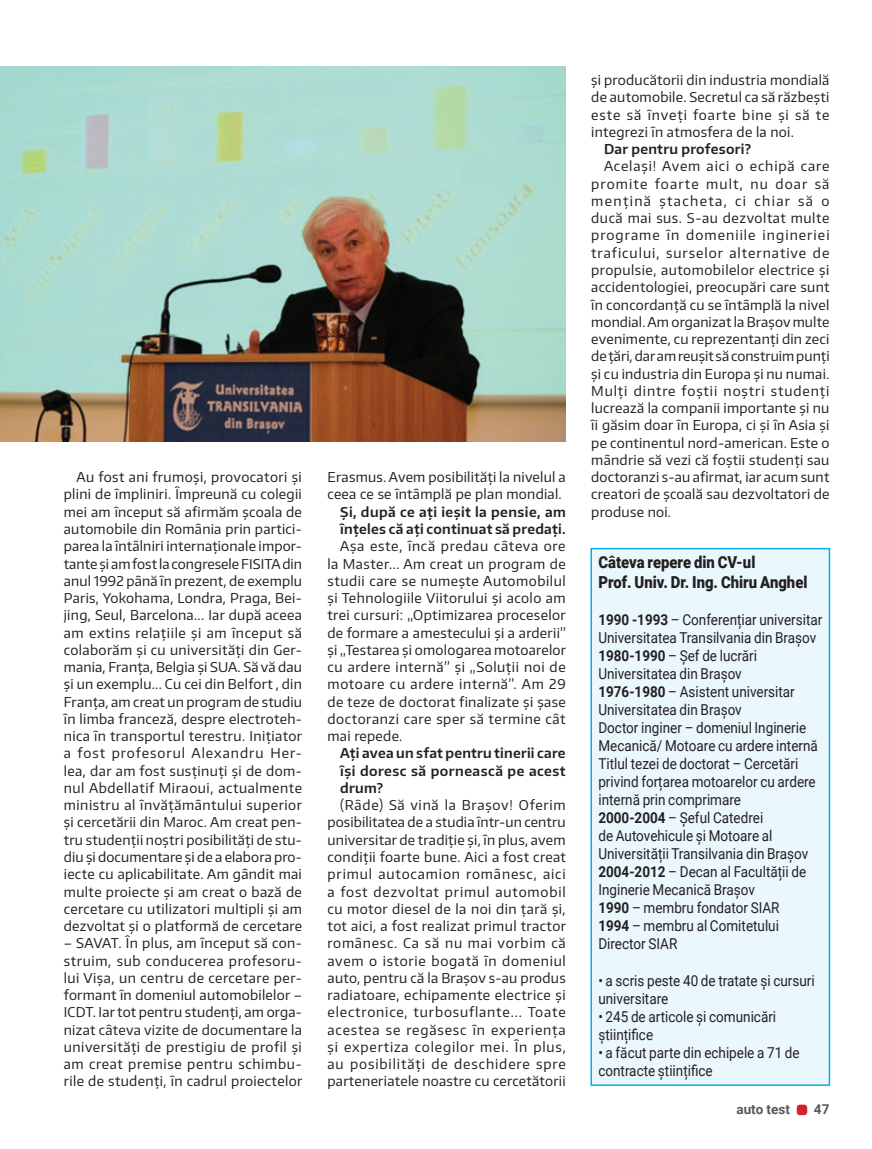
<style>
.page{position:relative;width:872px;height:1149px;background:#fff}
.page>*{position:absolute;margin:0;border:0;box-sizing:border-box;transform-origin:0 0}
._3_EXPLICATIE_MICA{font:900 16.5px "Roboto";color:#231f20;scale:.9 1}
._3_EXPLICATIE_MICA-2{font:15px/18px "Roboto";color:#231f20;scale:.9 1}
._3_CORP_TEXT{font:13.5px/17.2px "Encode Sans";letter-spacing:.02em;color:#231f20;text-align:justify}
._3_INTREBARE{font:600 13.5px/17.2px "Encode Sans";letter-spacing:.02em;color:#231f20}
.t1{font:700 13.5px "Roboto";color:#57585a}
.s1{font-weight:700}
</style>
<div class="page">
<img style="left:0;top:67px;width:566px;height:374px">
<div style="left:591px;top:548px;width:238px;height:536px;background:#eaf7fd"></div>
<div style="left:590px;top:547px;width:240px;height:538px;border:2px solid #00aeef"></div>
<div style="left:796px;top:1104px;width:11px;height:10px;background:#d1232a;border-radius:3px"></div>
<p class="_3_CORP_TEXT" style="left:64px;top:468px;width:240px;text-indent:13px">Au fost ani frumoși, provocatori și plini de împliniri. Împreună cu colegii mei am început să afirmăm școala de automobile din România prin partici&shy;parea la întâlniri internaționale impor&shy;tante și am fost la congresele FISITA din anul 1992 până în prezent, de exemplu Paris, Yokohama, Londra, Praga, Bei&shy;jing, Seul, Barcelona... Iar după aceea am extins relațiile și am început să colaborăm și cu universități din Ger&shy;mania, Franța, Belgia și SUA. Să vă dau și un exemplu... Cu cei din Belfort , din Franța, am creat un program de studiu în limba franceză, despre electroteh&shy;nica în transportul terestru. Inițiator a fost profesorul Alexandru Her&shy;lea, dar am fost susținuți și de dom&shy;nul Abdellatif Miraoui, actualmente ministru al învățământului superior și cercetării din Maroc. Am creat pen&shy;tru studenții noștri posibilități de stu&shy;diu și documentare și de a elabora pro&shy;iecte cu aplicabilitate. Am gândit mai multe proiecte și am creat o bază de cercetare cu utilizatori multipli și am dezvoltat și o platformă de cercetare</p>
<p class="_3_CORP_TEXT" style="left:64px;top:933px;width:240px">– SAVAT. În plus, am început să con&shy;struim, sub conducerea profesoru&shy;lui Vișa, un centru de cercetare per&shy;formant în domeniul automobilelor – ICDT. Iar tot pentru studenți, am orga&shy;nizat câteva vizite de documentare la universități de prestigiu de profil și am creat premise pentru schimbu&shy;rile de studenți, în cadrul proiectelor</p>
<p class="_3_CORP_TEXT" style="left:327px;top:468px;width:240px">Erasmus. Avem posibilități la nivelul a ceea ce se întâmplă pe plan mondial.</p>
<p class="_3_INTREBARE" style="left:340px;top:502px;width:227px">Și, după ce ați ieșit la pensie, am înțeles că ați continuat să predați.</p>
<p class="_3_CORP_TEXT" style="left:327px;top:537px;width:240px;text-indent:13px">Așa este, încă predau câteva ore la Master... Am creat un program de studii care se numește Automobilul și Tehnologiile Viitorului și acolo am trei cursuri: „Optimizarea proceselor de formare a amestecului și a arderii” și „Testarea și omologarea motoarelor cu ardere internă” și „Soluții noi de motoare cu ardere internă”. Am 29 de teze de doctorat finalizate și șase doctoranzi care sper să termine cât mai repede.</p>
<p class="_3_INTREBARE" style="left:340px;top:744px;width:227px;text-align:justify">Ați avea un sfat pentru tinerii care își doresc să pornească pe acest drum?</p>
<p class="_3_CORP_TEXT" style="left:327px;top:795px;width:240px;text-indent:13px">(Râde) Să vină la Brașov! Oferim posibilitatea de a studia într-un centru universitar de tradiție și, în plus, avem condiții foarte bune. Aici a fost creat primul autocamion românesc, aici a fost dezvoltat primul automobil cu motor diesel de la noi din țară și, tot aici, a fost realizat primul tractor românesc. Ca să nu mai vorbim că avem o istorie bogată în domeniul auto, pentru că la Brașov s-au produs radiatoare, echipamente electrice și electronice, turbosuflante... Toate acestea se regăsesc în experiența și expertiza colegilor mei. În plus, au posibilități de deschidere spre parteneriatele noastre cu cercetătorii</p>
<p class="_3_CORP_TEXT" style="left:591px;top:71px;width:240px">și producătorii din industria mondială de automobile. Secretul ca să răzbești este să înveți foarte bine și să te integrezi în atmosfera de la noi.</p>
<p class="_3_INTREBARE" style="left:604px;top:140px;width:149px">Dar pentru profesori?</p>
<p class="_3_CORP_TEXT" style="left:591px;top:157px;width:240px;text-indent:13px">Același! Avem aici o echipă care promite foarte mult, nu doar să mențină ștacheta, ci chiar să o ducă mai sus. S-au dezvoltat multe programe în domeniile ingineriei traficului, surselor alternative de propulsie, automobilelor electrice și accidentologiei, preocupări care sunt în concordanță cu se întâmplă la nivel mondial. Am organizat la Brașov multe evenimente, cu reprezentanți din zeci de țări, dar am reușit să construim punți și cu industria din Europa și nu numai.<br>Mulți dintre foștii noștri studenți lucrează la companii importante și nu îi găsim doar în Europa, ci și în Asia și pe continentul nord-american. Este o mândrie să vezi că foștii studenți sau doctoranzi s-au afirmat, iar acum sunt creatori de școală sau dezvoltatori de produse noi.</p>
<p class="_3_EXPLICATIE_MICA" style="left:598px;top:550px;width:176px">Câteva repere din CV-ul</p>
<p class="_3_EXPLICATIE_MICA" style="left:598px;top:570px;width:234px">Prof. Univ. Dr. Ing. Chiru Anghel</p>
<p class="_3_EXPLICATIE_MICA-2" style="left:598px;top:610px;width:250px"><span class="s1">1990 -1993</span> – Conferențiar universitar<br>Universitatea Transilvania din Brașov</p>
<p class="_3_EXPLICATIE_MICA-2" style="left:598px;top:646px;width:178px"><span class="s1">1980-1990</span> – Șef de lucrări<br>Universitatea din Brașov</p>
<p class="_3_EXPLICATIE_MICA-2" style="left:598px;top:682px;width:220px"><span class="s1">1976-1980</span> – Asistent universitar<br>Universitatea din Brașov</p>
<p class="_3_EXPLICATIE_MICA-2" style="left:598px;top:718px;width:245px">Doctor inginer – domeniul Inginerie<br>Mecanică/ Motoare cu ardere internă</p>
<p class="_3_EXPLICATIE_MICA-2" style="left:598px;top:754px;width:243px">Titlul tezei de doctorat – Cercetări privind forțarea motoarelor cu ardere internă prin comprimare</p>
<p class="_3_EXPLICATIE_MICA-2" style="left:598px;top:808px;width:235px"><span class="s1">2000-2004</span> – Șeful Catedrei<br>de Autovehicule și Motoare al<br>Universității Transilvania din Brașov</p>
<p class="_3_EXPLICATIE_MICA-2" style="left:598px;top:862px;width:232px"><span class="s1">2004-2012</span> – Decan al Facultății de<br>Inginerie Mecanică Brașov</p>
<p class="_3_EXPLICATIE_MICA-2" style="left:598px;top:898px;width:203px"><span class="s1">1990</span> – membru fondator SIAR</p>
<p class="_3_EXPLICATIE_MICA-2" style="left:598px;top:916px;width:202px"><span class="s1">1994</span> – membru al Comitetului<br>Director SIAR</p>
<p class="_3_EXPLICATIE_MICA-2" style="left:598px;top:970px;width:242px">• a scris peste 40 de tratate și cursuri universitare</p>
<p class="_3_EXPLICATIE_MICA-2" style="left:598px;top:1006px;width:199px">• 245 de articole și comunicări științifice</p>
<p class="_3_EXPLICATIE_MICA-2" style="left:598px;top:1042px;width:225px">• a făcut parte din echipele a 71 de contracte științifice</p>
<p class="t1" style="left:736px;top:1099px;width:55px">auto test</p>
<p class="t1" style="left:814px;top:1099px;width:17px">47</p>
</div>
